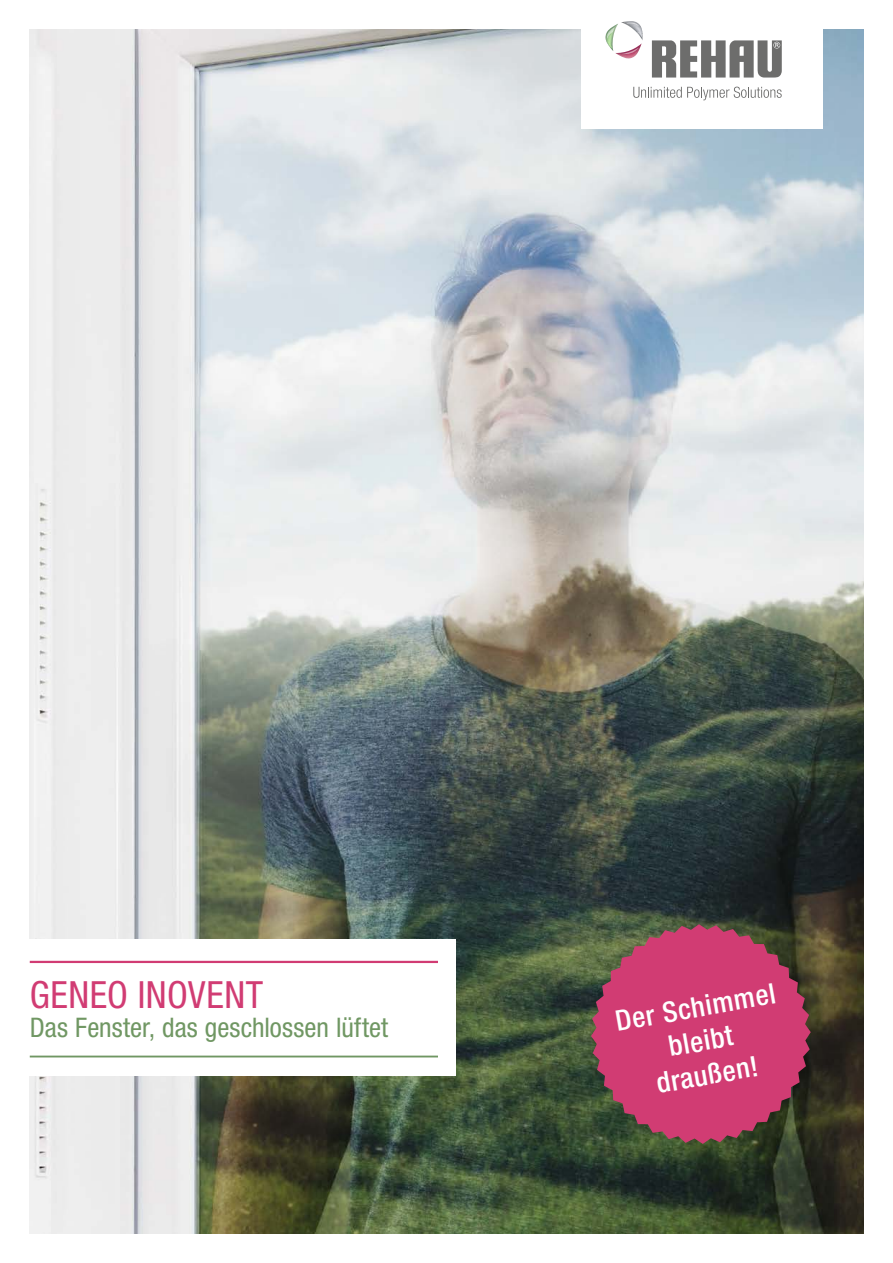
<style>
.page{position:relative;width:893px;height:1263px;background:#fff}
.page>*{position:absolute;margin:0;border:0;box-sizing:border-box;transform-origin:0 0}
.Cover_page_headline{font:condensed 37.5px "Helvetica Neue LTW1 G";letter-spacing:.015em;color:#d13c73}
._123456_stoerer_tite{font:500 condensed 28.5px/34.2px "Helvetica Neue LTW1 G";color:#fff;text-align:center}
.Cover_page_subline{font:condensed 27px "Helvetica Neue LTW1 G";color:#709763}
</style>
<div class="page">
<img style="left:30px;top:30px;width:833px;height:1203px">
<div style="left:0;top:939px;width:455px;height:137px;background:#fff"></div>
<hr style="left:30px;top:961px;width:408px;height:2px;background:#d13c73">
<hr style="left:30px;top:1055px;width:408px;height:2px;background:#709763">
<svg style="left:591px;top:924px;width:220px;height:220px;background:#ab4061"></svg>
<div style="left:581px;top:0;width:241px;height:128px;background:#fff"></div>
<svg style="left:633px;top:87px;width:149px;height:13px"></svg>
<svg style="left:652px;top:40px;width:130px;height:38px"></svg>
<svg style="left:605px;top:21px;width:38px;height:38px"></svg>
<p class="Cover_page_headline" style="left:30px;top:972px;width:235px">GENEO INOVENT</p>
<p class="Cover_page_subline" style="left:30px;top:1011px;width:360px">Das Fenster, das geschlossen lüftet</p>
<p class="_123456_stoerer_tite" style="left:613px;top:1004px;width:163px;rotate:-10deg">Der Schimmel bleibt</p>
<p class="_123456_stoerer_tite" style="left:654px;top:1066px;width:104px;rotate:-10deg">draußen!</p>
</div>
